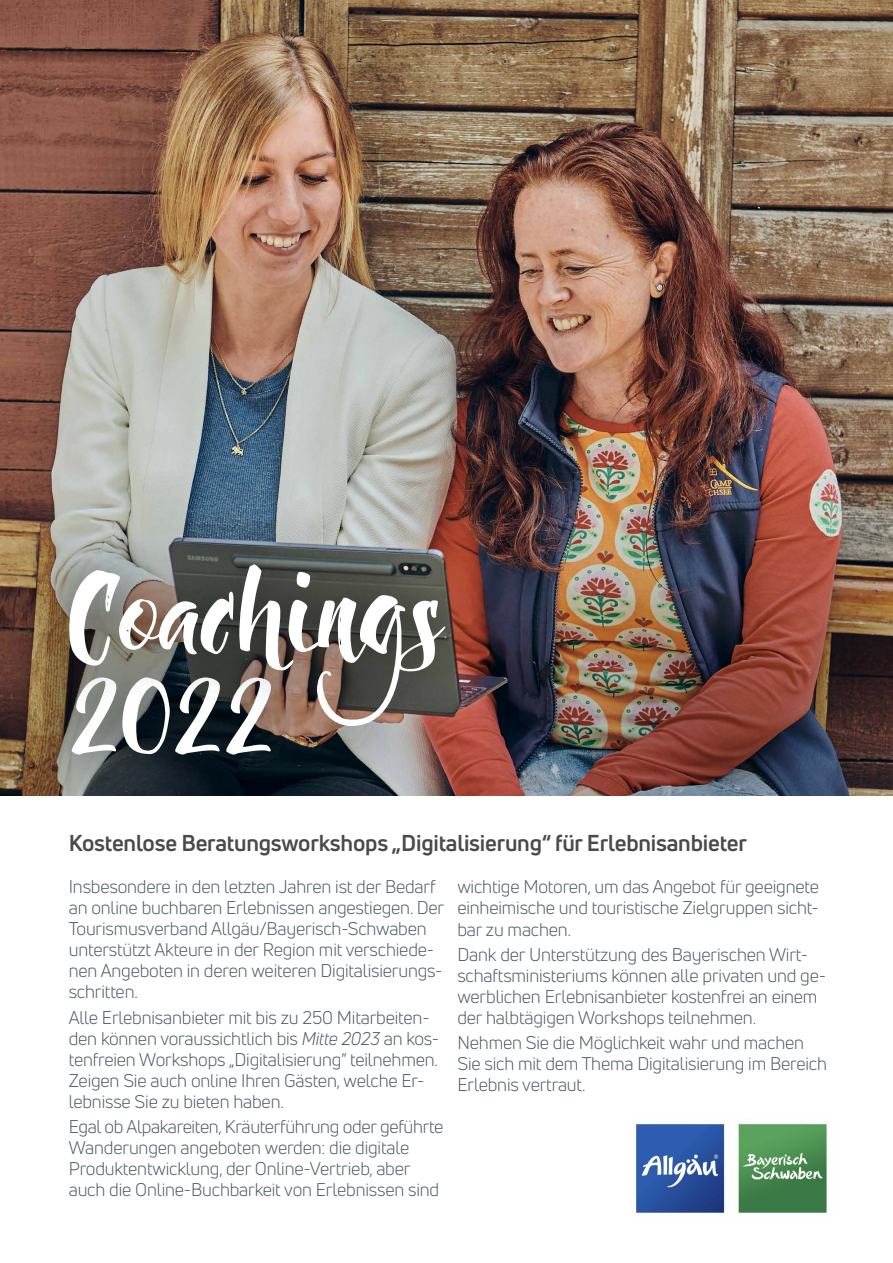
<style>
.page{position:relative;width:893px;height:1263px;background:#fff}
.page>*{position:absolute;margin:0;border:0;box-sizing:border-box;transform-origin:0 0}
.t1{font:127.65px "Dragonflight Pro Regular";color:#fff}
.t2{font:700 22.5px "Uni Neue";letter-spacing:-.01em;color:#4a4a49}
.t3{font:18px/21px "Uni Neue";letter-spacing:-.01em;color:#4e5b61}
.s1{font-style:italic}
</style>
<div class="page">
<img style="left:0;top:0;width:893px;height:443px">
<svg style="left:0;top:443px;width:422px;height:353px;background:#91908f"></svg>
<img style="left:422px;top:443px;width:471px;height:353px">
<div style="left:23px;top:626px;width:298px;height:180px;background:#000;opacity:.75"></div>
<div style="left:17px;top:516px;width:473px;height:261px;background:#000;opacity:.75"></div>
<img style="left:633px;top:1121px;width:194px;height:92px">
<h1 class="t1" style="left:65px;top:529px;width:376px">Coachings</h1>
<h1 class="t1" style="left:69px;top:634px;width:207px">2022</h1>
<p class="t2" style="left:69px;top:829px;width:680px">Kostenlose Beratungsworkshops „Digitalisierung“ für Erlebnisanbieter</p>
<p class="t3" style="left:69px;top:876px;width:377px">Insbesondere in den letzten Jahren ist der Bedarf an online buchbaren Erlebnissen angestiegen. Der Tourismusverband Allgäu/Bayerisch-Schwaben unterstützt Akteure in der Region mit verschiede&shy;nen Angeboten in deren weiteren Digitalisierungs&shy;schritten.</p>
<p class="t3" style="left:69px;top:1007px;width:372px">Alle Erlebnisanbieter mit bis zu 250 Mitarbeiten&shy;den können voraussichtlich bis <span class="s1">Mitte 2023</span> an kos&shy;tenfreien Workshops „Digitalisierung“ teilnehmen.<br>Zeigen Sie auch online Ihren Gästen, welche Er&shy;lebnisse Sie zu bieten haben.</p>
<p class="t3" style="left:69px;top:1116px;width:376px">Egal ob Alpakareiten, Kräuterführung oder geführte Wanderungen angeboten werden: die digitale Produktentwicklung, der Online-Vertrieb, aber auch die Online-Buchbarkeit von Erlebnissen sind</p>
<p class="t3" style="left:457px;top:876px;width:363px;text-align:justify">wichtige Motoren, um das Angebot für geeignete einheimische und touristische Zielgruppen sicht&shy;bar zu machen.</p>
<p class="t3" style="left:457px;top:944px;width:370px">Dank der Unterstützung des Bayerischen Wirt&shy;schaftsministeriums können alle privaten und ge&shy;werblichen Erlebnisanbieter kostenfrei an einem der halbtägigen Workshops teilnehmen.</p>
<p class="t3" style="left:457px;top:1032px;width:371px">Nehmen Sie die Möglichkeit wahr und machen<br>Sie sich mit dem Thema Digitalisierung im Bereich<br>Erlebnis vertraut.</p>
</div>
